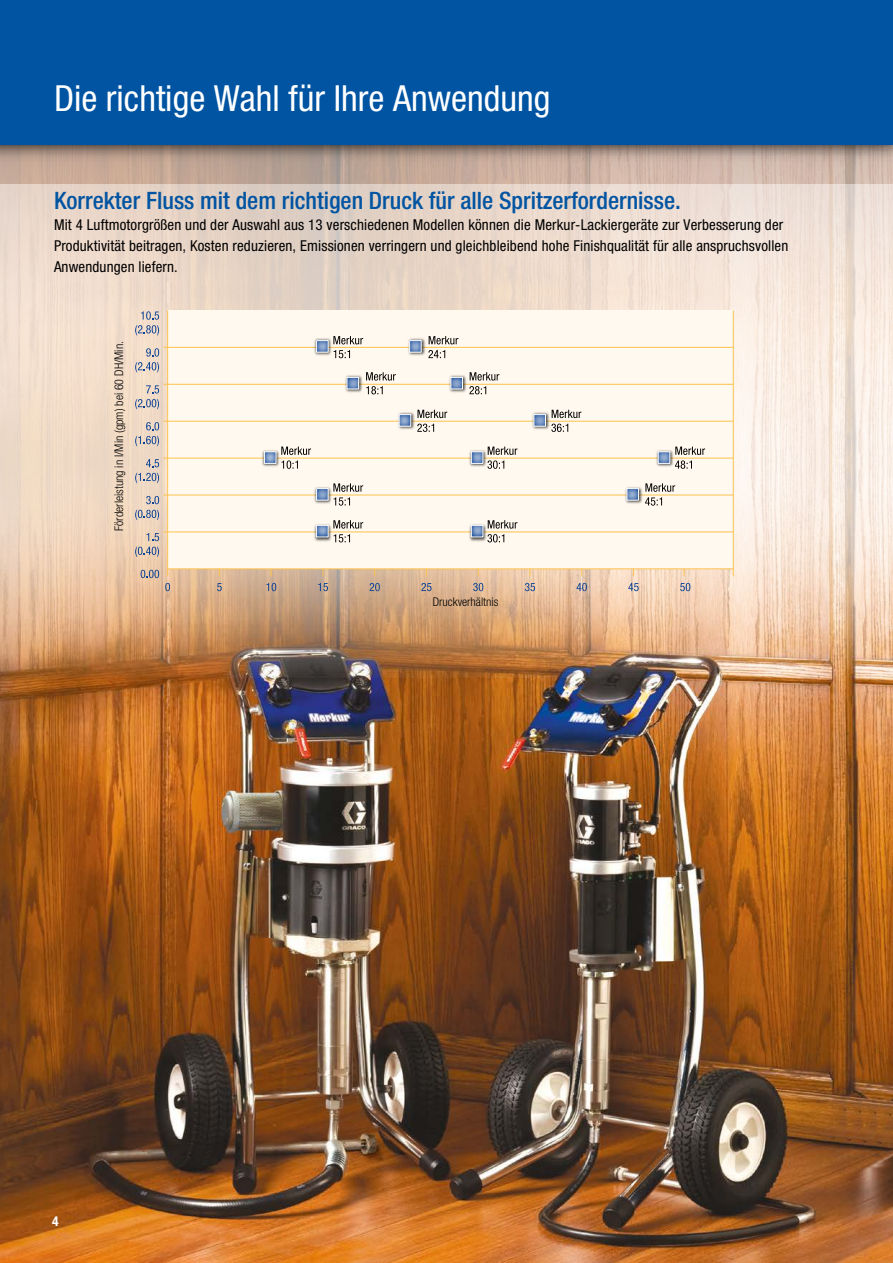
<style>
.page{position:relative;width:893px;height:1263px;background:#fff}
.page>*{position:absolute;margin:0;border:0;box-sizing:border-box;transform-origin:0 0}
.t1{font:condensed 36px "Helvetica Neue LT Std";color:#fff}
.t2{font:500 condensed 24px "Helvetica Neue LT Std";color:#0054a2}
.t3{font:condensed 15px/21px "Helvetica Neue LT Std";letter-spacing:.01em;color:#000}
.t4{font:700 condensed 13.5px "Helvetica Neue LT Std";color:#fff}
.t5{font:300 condensed 12px "Helvetica Neue LT Std";color:#000}
</style>
<div class="page">
<img style="left:0;top:678px;width:893px;height:585px">
<svg style="left:0;top:183px;width:893px;height:495px;background:#e4cab5"></svg>
<img style="left:0;top:145px;width:893px;height:38px">
<div style="left:0;top:0;width:893px;height:145px;background:#0054a2"></div>
<div style="left:167px;top:310px;width:566px;height:259px;background:#fff9ef"></div>
<svg style="left:165px;top:583px;width:5px;height:8px"></svg>
<svg style="left:217px;top:583px;width:5px;height:8px"></svg>
<svg style="left:266px;top:583px;width:10px;height:8px"></svg>
<svg style="left:318px;top:583px;width:10px;height:8px"></svg>
<svg style="left:370px;top:583px;width:10px;height:8px"></svg>
<svg style="left:421px;top:583px;width:11px;height:8px"></svg>
<svg style="left:473px;top:583px;width:10px;height:8px"></svg>
<svg style="left:525px;top:583px;width:10px;height:8px"></svg>
<svg style="left:577px;top:583px;width:10px;height:8px"></svg>
<svg style="left:628px;top:583px;width:11px;height:8px"></svg>
<svg style="left:680px;top:583px;width:10px;height:8px"></svg>
<hr style="left:168px;top:568px;width:565px;height:1px;background:#fcc24e">
<hr style="left:733px;top:311px;width:1px;height:265px;background:#fcc24e">
<svg style="left:141px;top:570px;width:18px;height:8px"></svg>
<svg style="left:146px;top:533px;width:13px;height:8px"></svg>
<svg style="left:135px;top:547px;width:24px;height:10px"></svg>
<svg style="left:146px;top:496px;width:13px;height:8px"></svg>
<svg style="left:135px;top:510px;width:24px;height:10px"></svg>
<svg style="left:146px;top:459px;width:13px;height:8px"></svg>
<svg style="left:135px;top:473px;width:24px;height:10px"></svg>
<svg style="left:146px;top:422px;width:13px;height:8px"></svg>
<svg style="left:135px;top:436px;width:24px;height:10px"></svg>
<svg style="left:146px;top:385px;width:13px;height:8px"></svg>
<svg style="left:135px;top:399px;width:24px;height:10px"></svg>
<svg style="left:135px;top:348px;width:24px;height:24px"></svg>
<svg style="left:135px;top:311px;width:24px;height:24px"></svg>
<hr style="left:167px;top:310px;width:1px;height:259px;background:#fcc24e">
<hr style="left:163px;top:531px;width:570px;height:1px;background:#fcc24e">
<hr style="left:163px;top:495px;width:570px;height:1px;background:#fcc24e">
<hr style="left:163px;top:458px;width:570px;height:1px;background:#fcc24e">
<hr style="left:163px;top:421px;width:570px;height:1px;background:#fcc24e">
<hr style="left:163px;top:384px;width:570px;height:1px;background:#fcc24e">
<hr style="left:163px;top:347px;width:570px;height:1px;background:#fcc24e">
<img style="left:313px;top:524px;width:20px;height:18px">
<svg style="left:318px;top:527px;width:9px;height:8px"></svg>
<div style="left:316px;top:525px;width:13px;height:12px;border:1px solid #fff"></div>
<img style="left:313px;top:487px;width:20px;height:17px">
<svg style="left:318px;top:490px;width:9px;height:9px"></svg>
<div style="left:316px;top:488px;width:13px;height:13px;border:1px solid #fff"></div>
<img style="left:262px;top:450px;width:19px;height:17px">
<svg style="left:266px;top:453px;width:8px;height:9px"></svg>
<div style="left:264px;top:451px;width:12px;height:13px;border:1px solid #fff"></div>
<img style="left:344px;top:375px;width:21px;height:18px">
<svg style="left:349px;top:379px;width:8px;height:8px"></svg>
<div style="left:347px;top:377px;width:12px;height:12px;border:1px solid #fff"></div>
<img style="left:313px;top:338px;width:22px;height:18px">
<svg style="left:318px;top:342px;width:9px;height:9px"></svg>
<div style="left:316px;top:340px;width:13px;height:13px;border:1px solid #fff"></div>
<img style="left:396px;top:412px;width:22px;height:18px">
<svg style="left:401px;top:416px;width:8px;height:9px"></svg>
<div style="left:399px;top:414px;width:12px;height:13px;border:1px solid #fff"></div>
<img style="left:468px;top:524px;width:21px;height:19px">
<svg style="left:473px;top:527px;width:8px;height:8px"></svg>
<div style="left:471px;top:525px;width:12px;height:12px;border:1px solid #fff"></div>
<img style="left:468px;top:450px;width:19px;height:17px">
<svg style="left:473px;top:453px;width:8px;height:9px"></svg>
<div style="left:471px;top:451px;width:12px;height:13px;border:1px solid #fff"></div>
<img style="left:530px;top:411px;width:22px;height:19px">
<svg style="left:535px;top:416px;width:9px;height:9px"></svg>
<div style="left:533px;top:414px;width:13px;height:13px;border:1px solid #fff"></div>
<img style="left:447px;top:375px;width:22px;height:18px">
<svg style="left:452px;top:379px;width:9px;height:8px"></svg>
<div style="left:450px;top:377px;width:13px;height:12px;border:1px solid #fff"></div>
<img style="left:406px;top:338px;width:22px;height:18px">
<svg style="left:411px;top:342px;width:9px;height:9px"></svg>
<div style="left:409px;top:340px;width:13px;height:13px;border:1px solid #fff"></div>
<img style="left:624px;top:487px;width:21px;height:17px">
<svg style="left:628px;top:490px;width:9px;height:9px"></svg>
<div style="left:626px;top:488px;width:13px;height:13px;border:1px solid #fff"></div>
<img style="left:655px;top:450px;width:20px;height:17px">
<svg style="left:660px;top:453px;width:8px;height:9px"></svg>
<div style="left:658px;top:451px;width:12px;height:13px;border:1px solid #fff"></div>
<svg style="left:333px;top:336px;width:30px;height:8px"></svg>
<svg style="left:333px;top:350px;width:17px;height:8px"></svg>
<svg style="left:429px;top:336px;width:29px;height:8px"></svg>
<svg style="left:428px;top:350px;width:17px;height:8px"></svg>
<svg style="left:366px;top:372px;width:30px;height:22px"></svg>
<svg style="left:469px;top:372px;width:30px;height:22px"></svg>
<svg style="left:417px;top:410px;width:30px;height:8px"></svg>
<svg style="left:417px;top:424px;width:17px;height:8px"></svg>
<svg style="left:552px;top:410px;width:29px;height:8px"></svg>
<svg style="left:551px;top:424px;width:17px;height:8px"></svg>
<svg style="left:281px;top:447px;width:30px;height:22px"></svg>
<svg style="left:487px;top:447px;width:30px;height:22px"></svg>
<svg style="left:675px;top:447px;width:30px;height:22px"></svg>
<svg style="left:333px;top:483px;width:30px;height:23px"></svg>
<svg style="left:333px;top:520px;width:30px;height:22px"></svg>
<svg style="left:487px;top:520px;width:30px;height:22px"></svg>
<svg style="left:645px;top:483px;width:30px;height:23px"></svg>
<h1 class="t1" style="left:54px;top:77px;width:498px">Die richtige Wahl für Ihre Anwendung</h1>
<h2 class="t2" style="left:54px;top:186px;width:628px">Korrekter Fluss mit dem richtigen Druck für alle Spritzerfordernisse.</h2>
<p class="t3" style="left:54px;top:214px;width:736px">Mit 4 Luftmotorgrößen und der Auswahl aus 13 verschiedenen Modellen können die Merkur-Lackiergeräte zur Verbesserung der<br>Produktivität beitragen, Kosten reduzieren, Emissionen verringern und gleichbleibend hohe Finishqualität für alle anspruchsvollen<br>Anwendungen liefern.</p>
<p class="t5" style="left:112px;top:531px;width:191px;rotate:-90deg">Förderleistung in l/Min (gpm) bei 60 DH/Min.</p>
<p class="t4" style="left:52px;top:1213px;width:8px">4</p>
<p class="t5" style="left:433px;top:595px;width:67px">Druckverhältnis</p>
</div>
